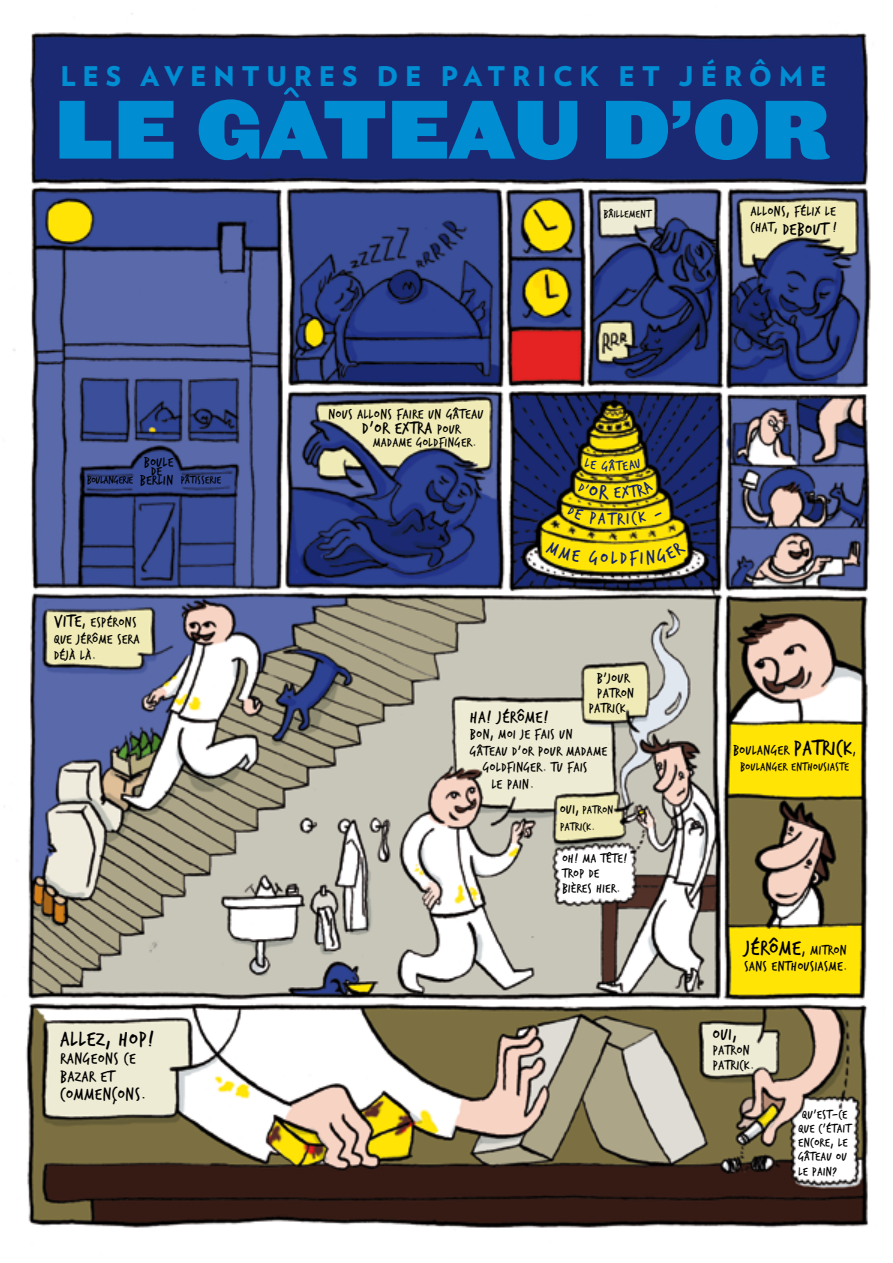
<style>
.page{position:relative;width:893px;height:1263px;background:#fff}
.page>*{position:absolute;margin:0;border:0;box-sizing:border-box;transform-origin:0 0}
.t1{font:78.6px "Leviathan HTF Black";color:#008dd2}
.t2{font:900 27px "Verlag";letter-spacing:.25em;color:#008dd2}
.t3{font:22.5px "Trash Hand";letter-spacing:.05em;color:#000}
.t4{font:19.5px "Trash Hand";color:#11226f}
.t5{font:18px "Trash Hand";letter-spacing:.05em;color:#000}
.t6{font:18px "Trash Hand";color:#11226f}
.t7{font:16.5px/18px "Trash Hand";letter-spacing:.05em;color:#000}
.t8{font:14.25px/16.5px "Trash Hand";letter-spacing:.05em;color:#000}
.t9{font:14.25px "Trash Hand";color:#11226f}
.t10{font:13.5px/15px "Trash Hand";letter-spacing:.05em;color:#000}
.t11{font:12.9px/14.2px "Trash Hand";letter-spacing:.05em;color:#000}
.t12{font:12px/16.5px "Trash Hand";letter-spacing:.05em;color:#000}
.t13{font:11.4px "Trash Hand";color:#000}
.t14{font:11.4px "Trash Hand";letter-spacing:.05em;color:#000}
.t15{font:11.25px "Trash Hand";letter-spacing:.05em;color:#000}
.s1{font-size:18px}
.s2{font-size:14.25px}
.s3{font-size:22.5px}
.s4{font-size:12px}
</style>
<div class="page">
<img style="left:4px;top:13px;width:867px;height:1215px">
<svg style="left:284px;top:87px;width:15px;height:11px"></svg>
<svg style="left:585px;top:458px;width:23px;height:13px"></svg>
<svg style="left:615px;top:458px;width:27px;height:13px"></svg>
<svg style="left:578px;top:483px;width:32px;height:17px"></svg>
<svg style="left:622px;top:480px;width:32px;height:19px"></svg>
<svg style="left:567px;top:506px;width:17px;height:14px"></svg>
<svg style="left:590px;top:511px;width:16px;height:14px"></svg>
<svg style="left:618px;top:511px;width:28px;height:15px"></svg>
<svg style="left:654px;top:512px;width:8px;height:4px"></svg>
<svg style="left:546px;top:541px;width:35px;height:21px"></svg>
<svg style="left:589px;top:550px;width:29px;height:15px"></svg>
<svg style="left:630px;top:540px;width:56px;height:27px;background:#f1d807"></svg>
<h2 class="t2" style="left:61px;top:54px;width:768px">LES AVENTURES DE PATRICK ET JÉRÔME</h2>
<h1 class="t1" style="left:54px;top:78px;width:778px">LE GATEAU D’OR</h1>
<p class="t8" style="left:144px;top:455px;width:31px">BOULE</p>
<p class="t8" style="left:151px;top:464px;width:12px">DE</p>
<p class="t8" style="left:140px;top:473px;width:35px">BERLIN</p>
<p class="t13" style="left:87px;top:475px;width:47px">BOULANGERIE</p>
<p class="t14" style="left:181px;top:475px;width:42px">PÂTISSERIE</p>
<p class="t8" style="left:54px;top:614px;width:87px"><span class="s1">VITE</span>, ESPÉRONS<br>QUE JÉRÔME SERA<br>DÉJÀ LÀ.</p>
<h3 class="t3" style="left:61px;top:1028px;width:95px">ALLEZ, HOP!</h3>
<p class="t7" style="left:61px;top:1050px;width:76px">RANGEONS CE<br>BAZAR ET</p>
<p class="t5" style="left:61px;top:1085px;width:87px">COMMENÇONS.</p>
<p class="t8" style="left:328px;top:406px;width:156px">NOUS ALLONS FAIRE UN GÂTEAU</p>
<p class="t5" style="left:362px;top:419px;width:100px">D’OR EXTRA <span class="s2">POUR</span></p>
<p class="t10" style="left:373px;top:436px;width:104px">MADAME GOLDFINGER.</p>
<p class="t15" style="left:604px;top:208px;width:48px">BÂILLEMENT</p>
<p class="t8" style="left:751px;top:203px;width:87px">ALLONS, FÉLIX LE<br>CHAT, <span class="s1">DEBOUT</span> !</p>
<p class="t9" style="left:609px;top:459px;width:7px">Â</p>
<p class="t6" style="left:614px;top:484px;width:8px">E</p>
<p class="t6" style="left:608px;top:510px;width:8px">T</p>
<h3 class="t4" style="left:620px;top:549px;width:8px">D</h3>
<p class="t8" style="left:597px;top:670px;width:33px">B’JOUR</p>
<p class="t8" style="left:597px;top:685px;width:38px">PATRON</p>
<p class="t8" style="left:589px;top:700px;width:38px">PATRICK</p>
<p class="t5" style="left:470px;top:708px;width:79px">HA! JÉRÔME!</p>
<p class="t8" style="left:470px;top:726px;width:104px">BON, MOI JE FAIS UN</p>
<p class="t8" style="left:470px;top:743px;width:138px">GÂTEAU D’OR POUR MADAME</p>
<p class="t8" style="left:483px;top:759px;width:106px">GOLDFINGER. TU FAIS</p>
<p class="t8" style="left:492px;top:776px;width:43px">LE PAIN.</p>
<p class="t12" style="left:560px;top:802px;width:55px"><span class="s2">OUI,</span> PATRON<br>PATRICK.</p>
<p class="t10" style="left:562px;top:851px;width:66px">OH! MA TÊTE!<br>TROP DE<br>BIÈRES HIER.</p>
<p class="t8" style="left:733px;top:742px;width:124px">BOULANGER <span class="s3">PATRICK</span><span class="s4">,</span></p>
<p class="t12" style="left:740px;top:759px;width:110px">BOULANGER ENTHOUSIASTE</p>
<p class="t8" style="left:744px;top:942px;width:104px"><span class="s3">JÉRÔME</span>, MITRON<br>SANS ENTHOUSIASME.</p>
<p class="t5" style="left:713px;top:1025px;width:26px">OUI,</p>
<p class="t8" style="left:713px;top:1043px;width:43px;line-height:15px">PATRON<br>PATRICK.</p>
<p class="t11" style="left:798px;top:1107px;width:54px">QU’EST-CE<br>QUE C’ÉTAIT<br>ENCORE, LE<br>GÂTEAU OU<br>LE PAIN?</p>
</div>
